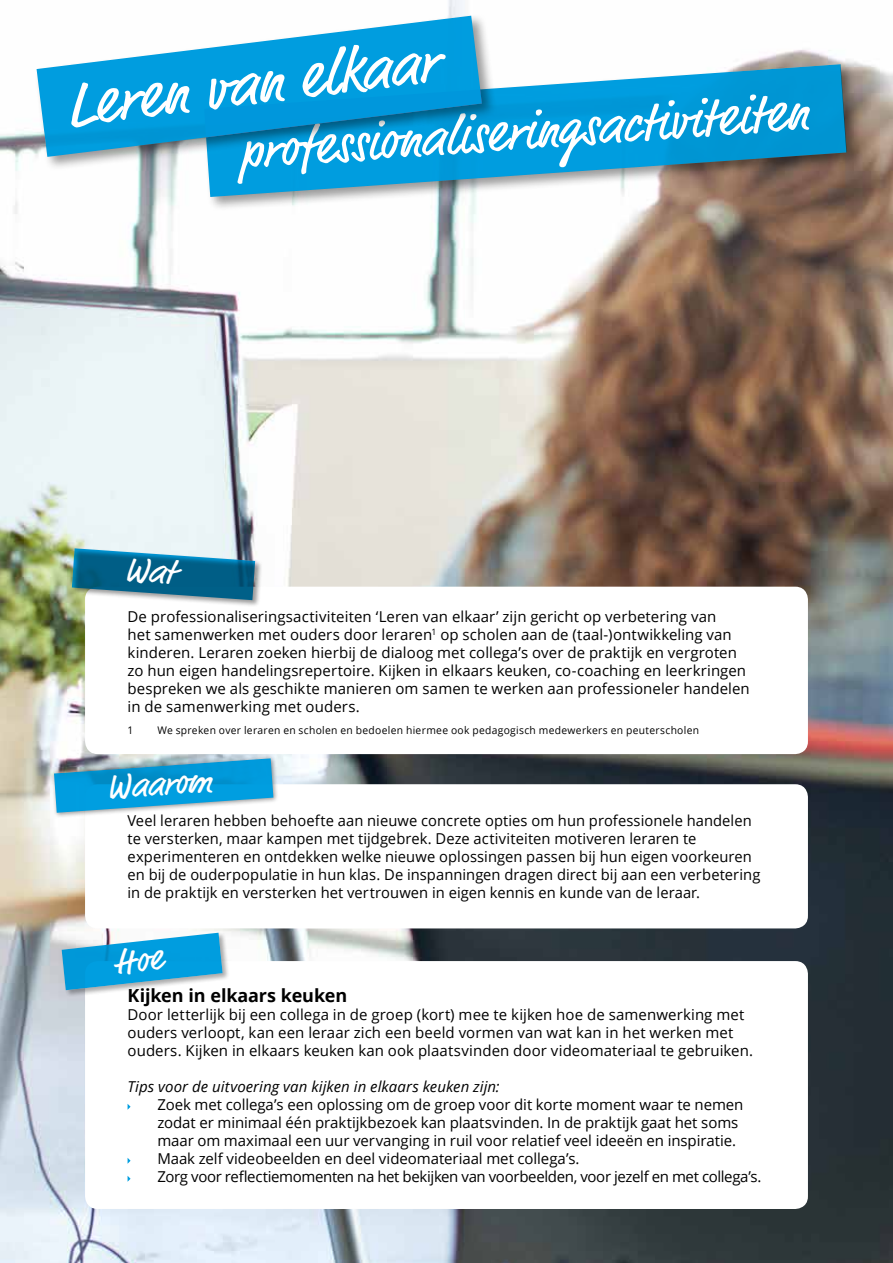
<style>
.page{position:relative;width:893px;height:1263px;background:#fff}
.page>*{position:absolute;margin:0;border:0;box-sizing:border-box;transform-origin:0 0}
.t1{font:63px "Market 2019";color:#fff}
.t2{font:54px "Market 2019";color:#fff}
.t3{font:36px "Market 2019";color:#fff}
.t4{font:700 18px "Open Sans";letter-spacing:-.005em;color:#000}
.t5{font:15px/18px "Open Sans";letter-spacing:.005em;color:#000}
.t6{font:italic 15px "Open Sans";letter-spacing:.005em;color:#000}
.t7{font:10.5px "Open Sans";letter-spacing:.03em;color:#000}
</style>
<div class="page">
<img style="left:0;top:0;width:893px;height:1263px">
<div style="left:85px;top:587px;width:723px;height:167px;background:#fff;border-radius:13px"></div>
<div style="left:71px;top:547px;width:191px;height:61px;background:#000;opacity:.4"></div>
<div style="left:85px;top:961px;width:723px;height:248px;background:#fff;border-radius:13px"></div>
<svg style="left:128px;top:1104px;width:3px;height:6px"></svg>
<svg style="left:128px;top:1158px;width:3px;height:6px"></svg>
<svg style="left:128px;top:1176px;width:3px;height:6px"></svg>
<div style="left:85px;top:784px;width:723px;height:144px;background:#fff;border-radius:13px"></div>
<div style="left:51px;top:755px;width:228px;height:63px;background:#000;opacity:.4"></div>
<svg style="left:54px;top:758px;width:219px;height:55px;background:#39a7d5"></svg>
<div style="left:61px;top:931px;width:169px;height:66px;background:#000;opacity:.4"></div>
<div style="left:201px;top:61px;width:661px;height:151px;background:#000;opacity:.4"></div>
<svg style="left:204px;top:64px;width:643px;height:133px;background:#40a1c9"></svg>
<div style="left:34px;top:13px;width:463px;height:158px;background:#000;opacity:.4"></div>
<svg style="left:37px;top:16px;width:445px;height:141px;fill:#009ddf"></svg>
<svg style="left:72px;top:548px;width:183px;height:52px;background:#337e9c"></svg>
<svg style="left:62px;top:933px;width:161px;height:57px"></svg>
<h1 class="t1" style="left:60px;top:69px;width:376px;rotate:-7deg">Leren van elkaar</h1>
<h2 class="t2" style="left:237px;top:119px;width:572px;rotate:-4deg">professionaliseringsactiviteiten</h2>
<p class="t5" style="left:128px;top:607px;width:624px">De professionaliseringsactiviteiten ‘Leren van elkaar’ zijn gericht op verbetering van<br>het samenwerken met ouders door leraren<sup>1</sup> op scholen aan de (taal-)ontwikkeling van kinderen. Leraren zoeken hierbij de dialoog met collega’s over de praktijk en vergroten zo hun eigen handelingsrepertoire. Kijken in elkaars keuken, co-coaching en leerkringen bespreken we als geschikte manieren om samen te werken aan professioneler handelen in de samenwerking met ouders.</p>
<p class="t7" style="left:128px;top:723px;width:7px">1</p>
<p class="t7" style="left:157px;top:723px;width:543px">We spreken over leraren en scholen en bedoelen hiermee ook pedagogisch medewerkers en peuterscholen</p>
<h3 class="t3" style="left:105px;top:766px;width:109px;rotate:-4deg">Waarom</h3>
<p class="t5" style="left:128px;top:811px;width:634px">Veel leraren hebben behoefte aan nieuwe concrete opties om hun professionele handelen te versterken, maar kampen met tijdgebrek. Deze activiteiten motiveren leraren te experimenteren en ontdekken welke nieuwe oplossingen passen bij hun eigen voorkeuren en bij de ouderpopulatie in hun klas. De inspanningen dragen direct bij aan een verbetering in de praktijk en versterken het vertrouwen in eigen kennis en kunde van de leraar.</p>
<p class="t4" style="left:128px;top:982px;width:221px">Kijken in elkaars keuken</p>
<p class="t5" style="left:128px;top:1005px;width:627px">Door letterlijk bij een collega in de groep (kort) mee te kijken hoe de samenwerking met ouders verloopt, kan een leraar zich een beeld vormen van wat kan in het werken met ouders. Kijken in elkaars keuken kan ook plaatsvinden door videomateriaal te gebruiken.</p>
<p class="t6" style="left:128px;top:1076px;width:374px">Tips voor de uitvoering van kijken in elkaars keuken zijn:</p>
<p class="t5" style="left:157px;top:1095px;width:606px">Zoek met collega’s een oplossing om de groep voor dit korte moment waar te nemen zodat er minimaal één praktijkbezoek kan plaatsvinden. In de praktijk gaat het soms maar om maximaal een uur vervanging in ruil voor relatief veel ideeën en inspiratie.<br>Maak zelf videobeelden en deel videomateriaal met collega’s.<br>Zorg voor reflectiemomenten na het bekijken van voorbeelden, voor jezelf en met collega’s.</p>
</div>
